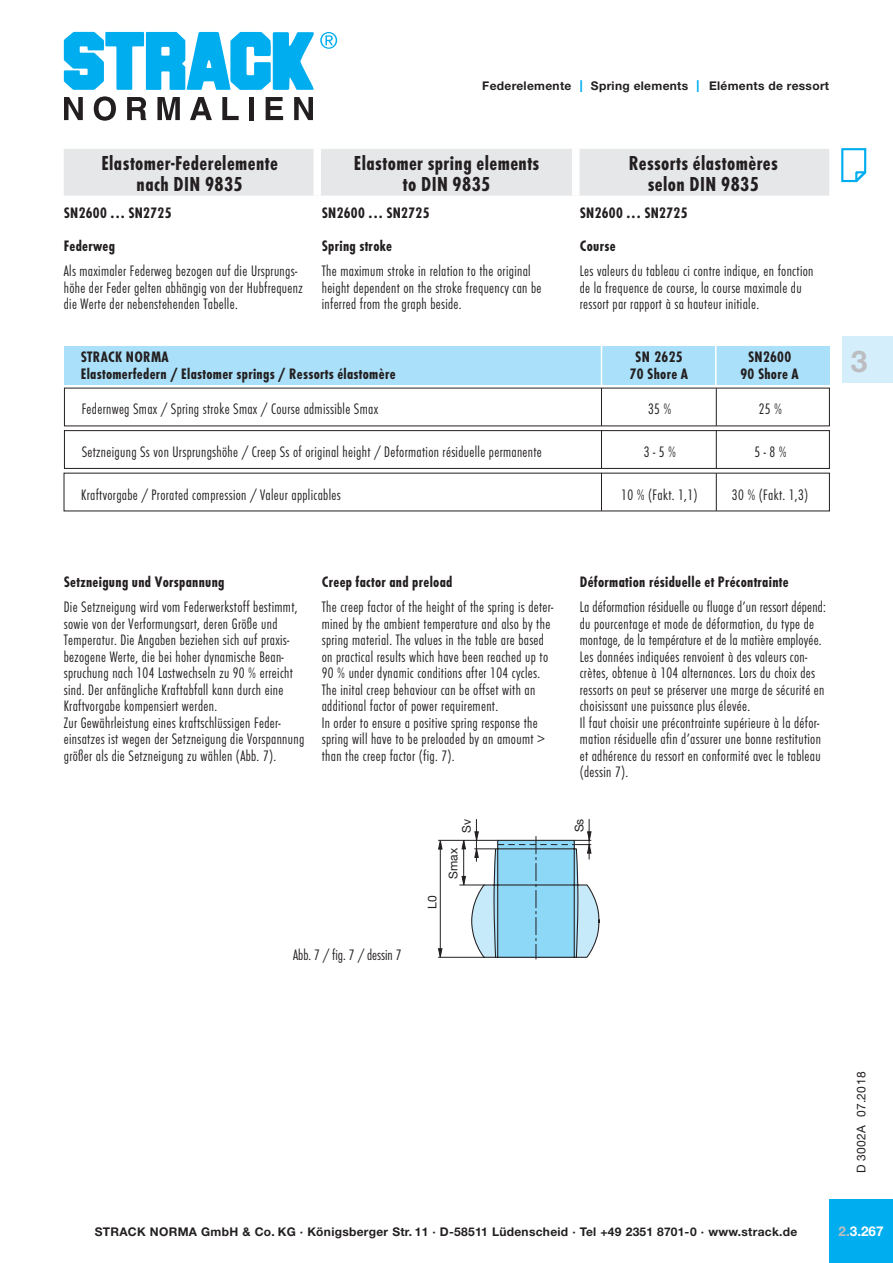
<style>
.page{position:relative;width:893px;height:1263px;background:#fff}
.page>*{position:absolute;margin:0;border:0;box-sizing:border-box;transform-origin:0 0}
.t1{font:700 30px "Helvetica Neue LT Std";color:#bcbdc0}
.t2{font:21px/21px "Futura T Bol Con";letter-spacing:.02em;color:#231f20;text-align:center}
.Grndschr__10_12_FutL{font:15.75px/16.5px "Futura T Lig Con";letter-spacing:.02em;color:#231f20}
.áTabFu__10_12_FutLig{font:15.75px "Futura T Lig Con";letter-spacing:.02em;color:#231f20}
.ZwischenŸberschrift{font:15.75px/33px "Futura T Bol Con";letter-spacing:.02em;color:#231f20}
.áTabKopf_10_12_FutBd{font:15.75px "Futura T Bol Con";letter-spacing:.02em;color:#231f20}
.Grndschr__10_12_FutL-2{font:15.75px "Futura T Lig Con";color:#231f20}
.t3{font:700 13.5px "Helvetica Neue LT Std";color:#fff}
.t4{font:700 12px "Helvetica Neue LT Std";letter-spacing:.025em;color:#231f20}
.t5{font:12px "Helvetica Neue LT Std";letter-spacing:.03em;color:#231f20}
.s1{font-weight:400;font-size:16.5px;color:#00aeef}
.s2{color:#bcbdc0}
</style>
<div class="page">
<svg style="left:64px;top:97px;width:19px;height:23px"></svg>
<svg style="left:94px;top:96px;width:22px;height:25px"></svg>
<svg style="left:127px;top:97px;width:19px;height:23px"></svg>
<svg style="left:157px;top:97px;width:23px;height:23px"></svg>
<svg style="left:190px;top:97px;width:22px;height:23px"></svg>
<svg style="left:222px;top:97px;width:17px;height:23px"></svg>
<div style="left:249px;top:97px;width:5px;height:23px;background:#231f20"></div>
<svg style="left:266px;top:97px;width:17px;height:23px"></svg>
<svg style="left:294px;top:97px;width:19px;height:23px"></svg>
<svg style="left:64px;top:32px;width:273px;height:58px"></svg>
<div style="left:842px;top:336px;width:51px;height:47px;background:#d4effb"></div>
<div style="left:829px;top:1199px;width:64px;height:64px;background:#00aeef"></div>
<div style="left:64px;top:149px;width:765px;height:47px;background:#e6e7e9"></div>
<div style="left:313px;top:149px;width:8px;height:47px;background:#fff"></div>
<div style="left:572px;top:149px;width:7px;height:47px;background:#fff"></div>
<hr style="left:589px;top:819px;width:1px;height:40px;background:#231f20">
<hr style="left:476px;top:819px;width:1px;height:43px;background:#231f20">
<hr style="left:440px;top:843px;width:1px;height:112px;background:#231f20">
<hr style="left:438px;top:957px;width:47px;height:1px;background:#231f20">
<hr style="left:438px;top:840px;width:60px;height:1px;background:#231f20">
<svg style="left:438px;top:839px;width:4px;height:10px"></svg>
<svg style="left:438px;top:948px;width:4px;height:10px"></svg>
<svg style="left:459px;top:831px;width:141px;height:128px"></svg>
<div style="left:64px;top:346px;width:766px;height:38px;background:#aae0f9"></div>
<hr style="left:601px;top:388px;width:1px;height:38px;background:#231f20">
<hr style="left:716px;top:388px;width:1px;height:38px;background:#231f20">
<div style="left:64px;top:430px;width:766px;height:39px;border:1px solid #231f20"></div>
<hr style="left:601px;top:430px;width:1px;height:38px;background:#231f20">
<hr style="left:716px;top:430px;width:1px;height:38px;background:#231f20">
<hr style="left:601px;top:473px;width:1px;height:38px;background:#231f20">
<hr style="left:716px;top:473px;width:1px;height:38px;background:#231f20">
<hr style="left:601px;top:344px;width:1px;height:41px;background:#fff">
<hr style="left:715px;top:344px;width:1px;height:41px;background:#fff">
<svg style="left:841px;top:148px;width:26px;height:35px"></svg>
<p class="t4" style="left:482px;top:78px;width:348px">Federelemente <span class="s1">I</span> Spring elements <span class="s1">I</span> Eléments de ressort</p>
<p class="t2" style="left:101px;top:152px;width:178px">Elastomer-Federelemente nach DIN 9835</p>
<p class="t2" style="left:354px;top:152px;width:187px">Elastomer spring elements to DIN 9835</p>
<p class="t2" style="left:629px;top:152px;width:151px">Ressorts élastomères selon DIN 9835</p>
<p class="ZwischenŸberschrift" style="left:64px;top:196px;width:109px">SN2600 ... SN2725<br>Federweg</p>
<p class="Grndschr__10_12_FutL" style="left:64px;top:263px;width:240px">Als maximaler Federweg bezogen auf die Ursprungs&shy;höhe der Feder gelten abhängig von der Hubfrequenz die Werte der nebenstehenden Tabelle.</p>
<p class="ZwischenŸberschrift" style="left:322px;top:196px;width:109px">SN2600 ... SN2725<br>Spring stroke</p>
<p class="Grndschr__10_12_FutL" style="left:322px;top:263px;width:221px">The maximum stroke in relation to the original height dependent on the stroke frequency can be inferred from the graph beside.</p>
<p class="ZwischenŸberschrift" style="left:580px;top:196px;width:109px">SN2600 ... SN2725<br>Course</p>
<p class="Grndschr__10_12_FutL" style="left:580px;top:263px;width:235px">Les valeurs du tableau ci contre indique, en fonction de la frequence de course, la course maximale du ressort par rapport à sa hauteur initiale.</p>
<p class="áTabKopf_10_12_FutBd" style="left:81px;top:348px;width:89px">STRACK NORMA</p>
<p class="áTabKopf_10_12_FutBd" style="left:635px;top:348px;width:49px">SN 2625</p>
<p class="áTabKopf_10_12_FutBd" style="left:748px;top:348px;width:45px">SN2600</p>
<p class="áTabKopf_10_12_FutBd" style="left:81px;top:364px;width:316px">Elastomerfedern / Elastomer springs / Ressorts élastomère</p>
<p class="áTabKopf_10_12_FutBd" style="left:630px;top:364px;width:60px">70 Shore A</p>
<p class="áTabKopf_10_12_FutBd" style="left:740px;top:364px;width:60px">90 Shore A</p>
<p class="áTabFu__10_12_FutLig" style="left:82px;top:401px;width:298px">Federnweg Smax / Spring stroke Smax / Course admissible Smax</p>
<p class="áTabFu__10_12_FutLig" style="left:648px;top:401px;width:25px">35 %</p>
<p class="áTabFu__10_12_FutLig" style="left:759px;top:401px;width:25px">25 %</p>
<p class="áTabFu__10_12_FutLig" style="left:82px;top:443px;width:462px">Setzneigung Ss von Ursprungshöhe / Creep Ss of original height / Deformation résiduelle permanente</p>
<p class="áTabFu__10_12_FutLig" style="left:644px;top:443px;width:34px">3 - 5 %</p>
<p class="áTabFu__10_12_FutLig" style="left:754px;top:443px;width:34px">5 - 8 %</p>
<p class="áTabFu__10_12_FutLig" style="left:81px;top:486px;width:261px">Kraftvorgabe / Prorated compression / Valeur applicables</p>
<p class="áTabFu__10_12_FutLig" style="left:621px;top:486px;width:78px">10 % (Fakt. 1,1)</p>
<p class="áTabFu__10_12_FutLig" style="left:732px;top:486px;width:78px">30 % (Fakt. 1,3)</p>
<h1 class="t1" style="left:851px;top:343px;width:18px">3</h1>
<p class="ZwischenŸberschrift" style="left:64px;top:565px;width:162px">Setzneigung und Vorspannung</p>
<p class="Grndschr__10_12_FutL" style="left:64px;top:599px;width:235px">Die Setzneigung wird vom Federwerkstoff bestimmt, sowie von der Verformungsart, deren Größe und Temperatur. Die Angaben beziehen sich auf praxis&shy;bezogene Werte, die bei hoher dynamische Bean&shy;spruchung nach 104 Lastwechseln zu 90 % erreicht sind. Der anfängliche Kraftabfall kann durch eine Kraftvorgabe kompensiert werden.</p>
<p class="Grndschr__10_12_FutL" style="left:64px;top:715px;width:242px">Zur Gewährleistung eines kraftschlüssigen Feder&shy;einsatzes ist wegen der Setzneigung die Vorspannung größer als die Setzneigung zu wählen (Abb. 7).</p>
<p class="ZwischenŸberschrift" style="left:322px;top:565px;width:132px">Creep factor and preload</p>
<p class="Grndschr__10_12_FutL" style="left:322px;top:599px;width:233px">The creep factor of the height of the spring is deter&shy;mined by the ambient temperature and also by the spring material. The values in the table are based on practical results which have been reached up to 90 % under dynamic conditions after 104 cycles.</p>
<p class="Grndschr__10_12_FutL" style="left:322px;top:682px;width:215px">The inital creep behaviour can be offset with an additional factor of power requirement.</p>
<p class="Grndschr__10_12_FutL" style="left:322px;top:715px;width:225px">In order to ensure a positive spring response the spring will have to be preloaded by an amoumt &gt; than the creep factor (fig. 7).</p>
<p class="t5" style="left:425px;top:909px;width:15px;rotate:-90deg">L0</p>
<p class="t5" style="left:459px;top:833px;width:15px;rotate:-90deg">Sv</p>
<p class="t5" style="left:446px;top:879px;width:32px;rotate:-90deg">Smax</p>
<p class="Grndschr__10_12_FutL-2" style="left:293px;top:947px;width:110px">Abb. 7 / fig. 7 / dessin 7</p>
<p class="ZwischenŸberschrift" style="left:580px;top:565px;width:211px">Déformation résiduelle et Précontrainte</p>
<p class="Grndschr__10_12_FutL" style="left:580px;top:599px;width:248px">La déformation résiduelle ou fluage d’un ressort dépend: du pourcentage et mode de déformation, du type de montage, de la température et de la matière employée.<br>Les données indiquées renvoient à des valeurs con&shy;crètes, obtenue à 104 alternances. Lors du choix des ressorts on peut se préserver une marge de sécurité en choisissant une puissance plus élevée.</p>
<p class="Grndschr__10_12_FutL" style="left:580px;top:715px;width:243px;text-align:justify">Il faut choisir une précontrainte supérieure à la défor&shy;mation résiduelle afin d’assurer une bonne restitution et adhérence du ressort en conformité avec le tableau (dessin 7).</p>
<p class="t5" style="left:572px;top:832px;width:15px;rotate:-90deg">Ss</p>
<p class="t5" style="left:854px;top:1173px;width:103px;rotate:-90deg">D 3002A 07.2018</p>
<p class="t4" style="left:95px;top:1224px;width:704px">STRACK NORMA GmbH &amp; Co. KG · Königsberger Str. 11 · D-58511 Lüdenscheid · Tel +49 2351 8701-0 · www.strack.de</p>
<p class="t3" style="left:839px;top:1222px;width:47px"><span class="s2">2.</span>3.267</p>
</div>
